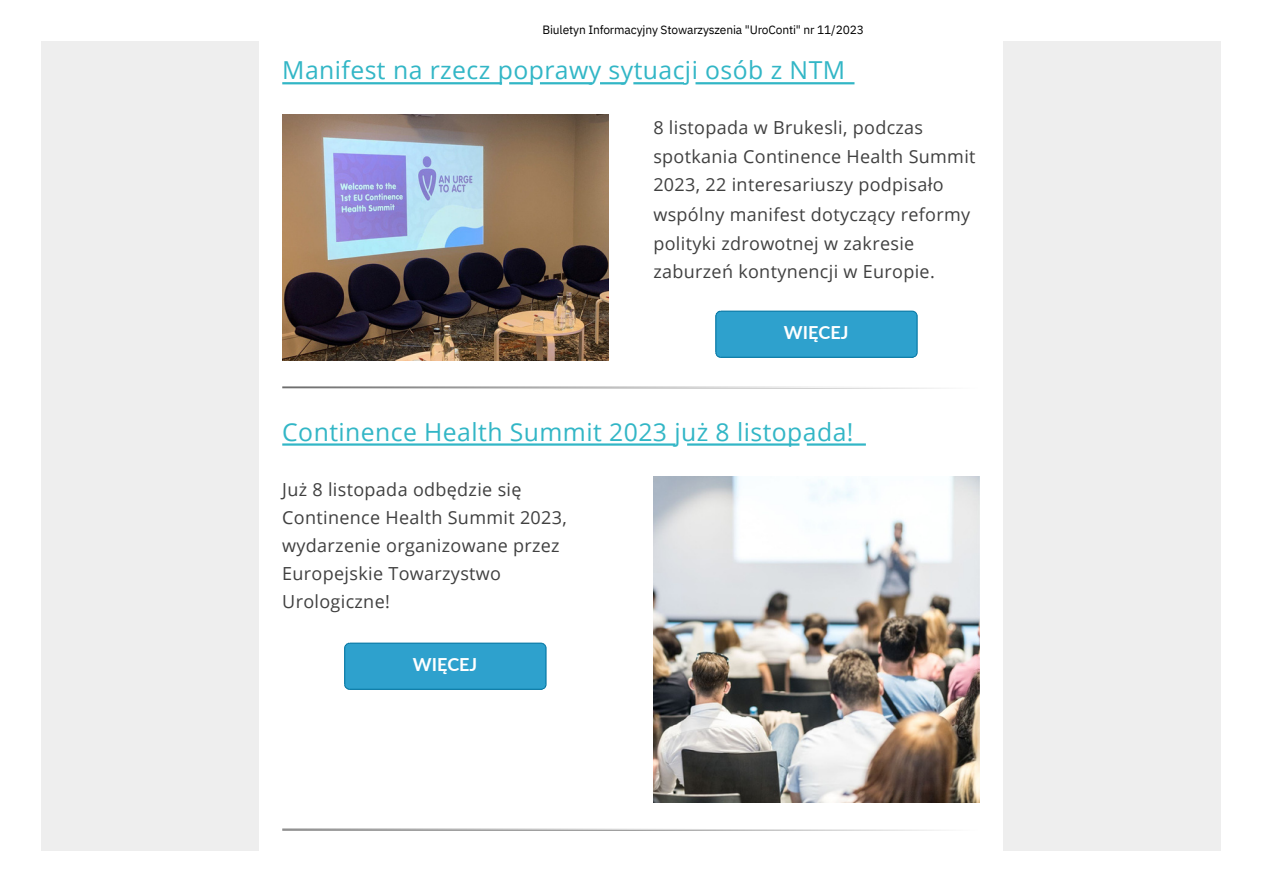
<style>
.page{position:relative;width:1263px;height:894px;background:#fff}
.page>*{position:absolute;margin:0;border:0;box-sizing:border-box;transform-origin:0 0}
.t1{font:24.75px "Open Sans";letter-spacing:.02em;color:#32b6c6}
.t2{font:18px/28px "Open Sans";letter-spacing:.02em;color:#404040}
.t3{font:700 18px "Lato";color:#fff}
.t4{font:12px "IBM Plex Sans";letter-spacing:-.01em;color:#000}
</style>
<div class="page">
<div style="left:42px;top:42px;width:1178px;height:808px;background:#eee"></div>
<div style="left:260px;top:42px;width:742px;height:808px;background:#fff"></div>
<svg style="left:282px;top:386px;width:623px;height:2px"></svg>
<svg style="left:282px;top:828px;width:623px;height:2px"></svg>
<svg style="left:282px;top:82px;width:572px;height:2px"></svg>
<img style="left:282px;top:115px;width:326px;height:245px">
<svg style="left:344px;top:642px;width:203px;height:47px;background:#30a1cc"></svg>
<svg style="left:282px;top:443px;width:584px;height:2px"></svg>
<svg style="left:715px;top:310px;width:203px;height:48px;background:#2fa0cb"></svg>
<img style="left:653px;top:476px;width:326px;height:326px">
<p class="t4" style="left:542px;top:22px;width:323px">Biuletyn Informacyjny Stowarzyszenia "UroConti" nr 11/2023</p>
<p class="t1" style="left:282px;top:53px;width:564px">Manifest na rzecz poprawy sytuacji osób z NTM</p>
<p class="t2" style="left:653px;top:113px;width:324px">8 listopada w Brukesli, podczas spotkania Continence Health Summit<br>2023, 22 interesariuszy podpisało</p>
<p class="t2" style="left:653px;top:200px;width:318px">wspólny manifest dotyczący reformy</p>
<p class="t2" style="left:653px;top:229px;width:283px">polityki zdrowotnej w zakresie zaburzeń kontynencji w Europie.</p>
<p class="t3" style="left:784px;top:321px;width:66px">WIĘCEJ</p>
<p class="t1" style="left:282px;top:414px;width:573px">Continence Health Summit 2023 już 8 listopada!</p>
<p class="t2" style="left:282px;top:474px;width:286px">Już 8 listopada odbędzie się<br>Continence Health Summit 2023, wydarzenie organizowane przez<br>Europejskie Towarzystwo<br>Urologiczne!</p>
<p class="t3" style="left:413px;top:653px;width:66px">WIĘCEJ</p>
</div>
